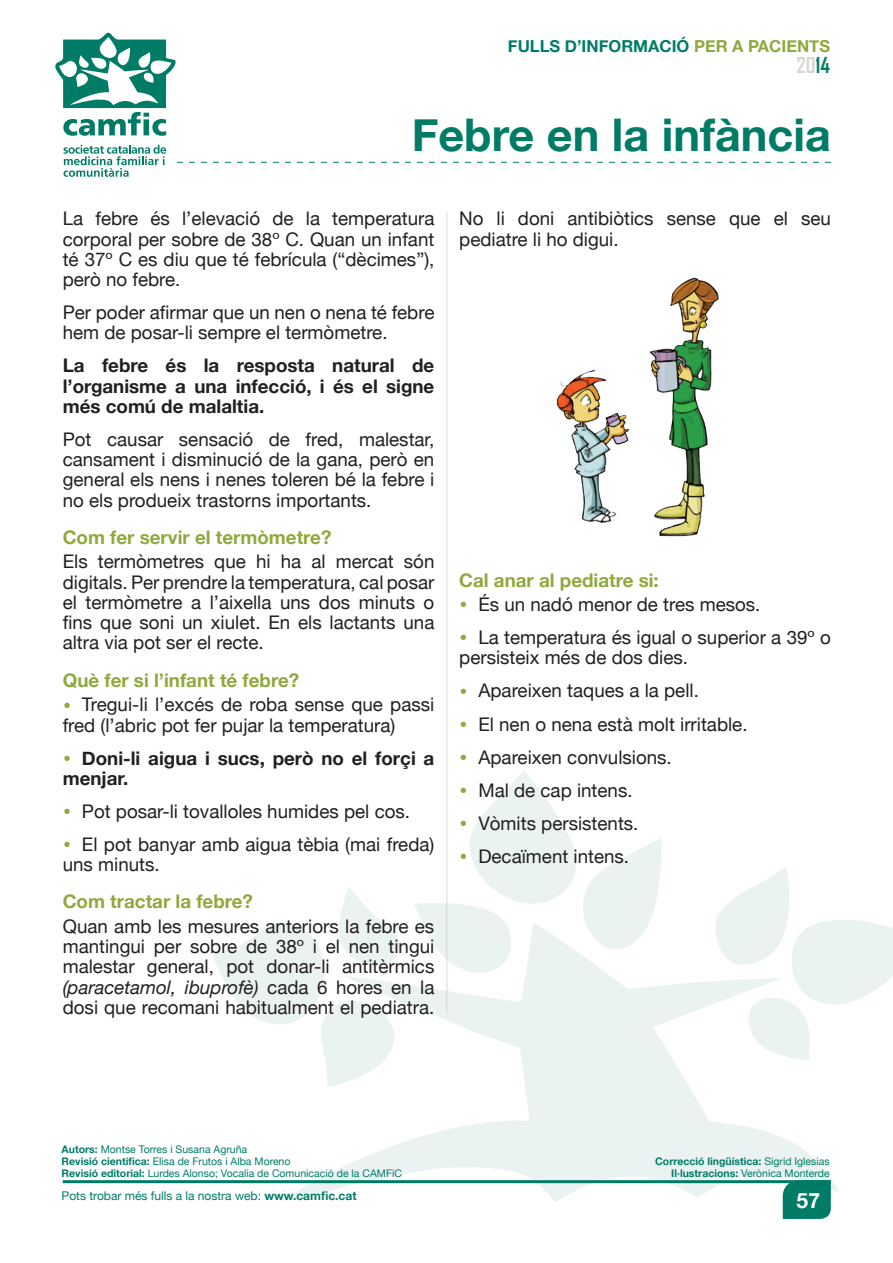
<style>
.page{position:relative;width:893px;height:1263px;background:#fff}
.page>*{position:absolute;margin:0;border:0;box-sizing:border-box;transform-origin:0 0}
.Titulo{font:700 45px "Helvetica Neue";color:#007c66}
.t1{font:700 21px "Agency FB";color:#d7d7d4}
.t2{font:700 21px "Helvetica Neue";color:#fff}
.Galerada{font:18.75px/20.2px "Helvetica Neue";color:#231f20}
.Galerada-2{font:700 18.75px/20.2px "Helvetica Neue";color:#231f20;text-align:justify}
.Titulillo{font:700 18.75px "Helvetica Neue";color:#90a83d}
.t3{font:700 16.5px "Helvetica Neue";color:#007c66}
.t4{font:12px "Helvetica Neue";color:#007c66}
.t5{font:10.5px "Helvetica Neue";color:#007c66}
.t6{font:700 10.5px/12px "Helvetica Neue";color:#007c66;text-align:right}
.s1{color:#90a83d}
.s2{color:#007c66}
.s3{font-size:24px;color:#90a83d}
.s4{font-weight:400;font-size:24px;color:#90a83d}
.s5{font-style:italic}
.s6{font-weight:700}
.s7{font-weight:400}
</style>
<div class="page">
<svg style="left:281px;top:979px;width:558px;height:223px;fill:#eaf3f1"></svg>
<svg style="left:212px;top:887px;width:189px;height:200px"></svg>
<svg style="left:414px;top:770px;width:248px;height:209px"></svg>
<svg style="left:715px;top:867px;width:178px;height:193px"></svg>
<svg style="left:64px;top:145px;width:102px;height:32px"></svg>
<svg style="left:55px;top:33px;width:121px;height:103px"></svg>
<svg style="left:177px;top:162px;width:654px;height:1px"></svg>
<hr style="left:63px;top:1180px;width:768px;height:3px;background:#007c66">
<svg style="left:783px;top:1180px;width:48px;height:39px;background:#07806a"></svg>
<hr style="left:446px;top:212px;width:1px;height:802px;background:#d7d7d4">
<img style="left:556px;top:277px;width:163px;height:260px">
<p class="t3" style="left:508px;top:33px;width:324px">FULLS D’INFORMACIÓ <span class="s1">PER A PACIENTS</span></p>
<p class="t1" style="left:796px;top:52px;width:35px">20<span class="s2">14</span></p>
<p class="Titulo" style="left:412px;top:100px;width:421px">Febre en la infància</p>
<p class="Galerada" style="left:63px;top:210px;width:373px;text-align:justify">La febre és l’elevació de la temperatura corporal per sobre de 38º C. Quan un infant té 37º C es diu que té febrícula (“dècimes”), però no febre.</p>
<p class="Galerada" style="left:63px;top:303px;width:373px">Per poder afirmar que un nen o nena té febre hem de posar-li sempre el termòmetre.</p>
<p class="Galerada-2" style="left:63px;top:356px;width:373px">La febre és la resposta natural de l’organisme a una infecció, i és el signe més comú de malaltia.</p>
<p class="Galerada" style="left:63px;top:430px;width:373px;text-align:justify">Pot causar sensació de fred, malestar, cansament i disminució de la gana, però en general els nens i nenes toleren bé la febre i no els produeix trastorns importants.</p>
<p class="Titulillo" style="left:63px;top:523px;width:270px">Com fer servir el termòmetre?</p>
<p class="Galerada" style="left:63px;top:553px;width:373px;text-align:justify">Els termòmetres que hi ha al mercat són digitals. Per prendre la temperatura, cal posar el termòmetre a l’aixella uns dos minuts o fins que soni un xiulet. En els lactants una altra via pot ser el recte.</p>
<p class="Titulillo" style="left:63px;top:665px;width:238px">Què fer si l’infant té febre?</p>
<p class="Galerada" style="left:63px;top:695px;width:373px"><span class="s3">•</span> Tregui-li l’excés de roba sense que passi fred (l’abric pot fer pujar la temperatura)</p>
<p class="Galerada-2" style="left:63px;top:748px;width:373px"><span class="s4">•</span> Doni-li aigua i sucs, però no el forçi a menjar.</p>
<p class="Galerada" style="left:63px;top:802px;width:349px"><span class="s3">•</span> Pot posar-li tovalloles humides pel cos.</p>
<p class="Galerada" style="left:63px;top:835px;width:373px"><span class="s3">•</span> El pot banyar amb aigua tèbia (mai freda) uns minuts.</p>
<p class="Titulillo" style="left:63px;top:887px;width:192px">Com tractar la febre?</p>
<p class="Galerada" style="left:63px;top:917px;width:373px;text-align:justify">Quan amb les mesures anteriors la febre es mantingui per sobre de 38º i el nen tingui malestar general, pot donar-li antitèrmics <span class="s5">(paracetamol, ibuprofè)</span> cada 6 hores en la dosi que recomani habitualment el pediatra.</p>
<p class="Galerada" style="left:459px;top:210px;width:373px">No li doni antibiòtics sense que el seu pediatre li ho digui.</p>
<p class="Titulillo" style="left:459px;top:565px;width:201px">Cal anar al pediatre si:</p>
<p class="Galerada" style="left:459px;top:595px;width:303px"><span class="s3">•</span> És un nadó menor de tres mesos.</p>
<p class="Galerada" style="left:459px;top:628px;width:373px"><span class="s3">•</span> La temperatura és igual o superior a 39º o persisteix més de dos dies.</p>
<p class="Galerada" style="left:459px;top:682px;width:241px"><span class="s3">•</span> Apareixen taques a la pell.</p>
<p class="Galerada" style="left:459px;top:715px;width:290px"><span class="s3">•</span> El nen o nena està molt irritable.</p>
<p class="Galerada" style="left:459px;top:748px;width:214px"><span class="s3">•</span> Apareixen convulsions.</p>
<p class="Galerada" style="left:459px;top:781px;width:175px"><span class="s3">•</span> Mal de cap intens.</p>
<p class="Galerada" style="left:459px;top:814px;width:181px"><span class="s3">•</span> Vòmits persistents.</p>
<p class="Galerada" style="left:459px;top:847px;width:171px"><span class="s3">•</span> Decaïment intens.</p>
<p class="t5" style="left:62px;top:1141px;width:187px"><span class="s6">Autors:</span> Montse Torres i Susana Agruña</p>
<p class="t5" style="left:62px;top:1153px;width:230px"><span class="s6">Revisió científica:</span> Elisa de Frutos i Alba Moreno</p>
<p class="t5" style="left:62px;top:1165px;width:342px"><span class="s6">Revisió editorial:</span> Lurdes Alonso; Vocalia de Comunicació de la CAMFiC</p>
<p class="t6" style="left:655px;top:1155px;width:176px">Correcció lingüística: <span class="s7">Sigrid Iglesias<br></span>Il·lustracions: <span class="s7">Verònica Monterde</span></p>
<p class="t4" style="left:62px;top:1187px;width:296px">Pots trobar més fulls a la nostra web: <span class="s6">www.camfic.cat</span></p>
<p class="t2" style="left:797px;top:1183px;width:25px">57</p>
</div>
